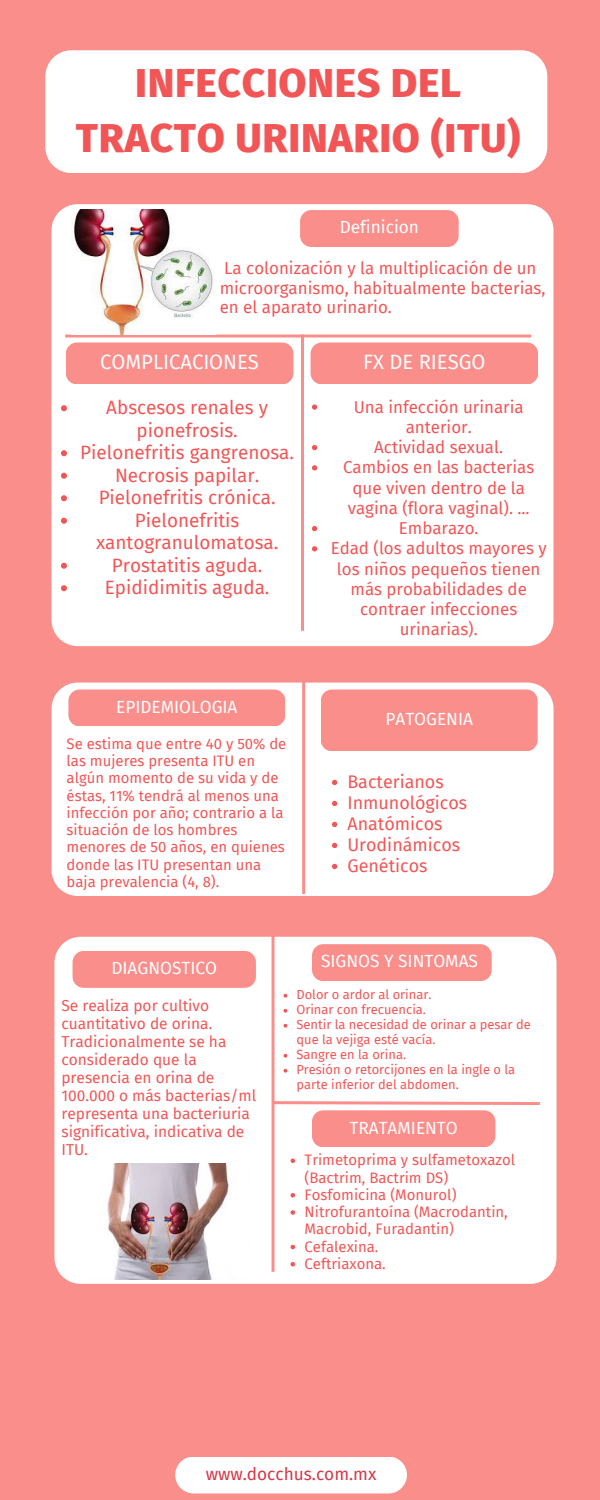
<style>
.page{position:relative;width:600px;height:1500px;background:#fa8e8b}
.page>*{position:absolute;margin:0;border:0;box-sizing:border-box;transform-origin:0 0}
.t1{font:800 40.7px/54.8px "Fira Sans";letter-spacing:.015em;color:#f25555;text-align:center}
.t2{font:20.2px "Fira Sans";color:#fff}
.t3{font:18.9px/22.5px "Fira Sans";color:#f25555;text-align:center}
.t4{font:17.9px "Fira Sans";color:#f25555}
.t5{font:17.2px "Fira Sans";color:#fff}
.t6{font:17.2px "Fira Sans";color:#d43747}
.t7{font:16.9px/20.2px "Fira Sans";color:#f25555;text-align:center}
.t8{font:15.5px/18px "Fira Sans";color:#f25555}
.t9{font:14.9px/17.2px "Fira Sans";color:#f25555}
.t10{font:12.9px/15px "Fira Sans";color:#f25555}
</style>
<div class="page">
<div style="left:45px;top:50px;width:502px;height:123px;background:#fff"></div>
<div style="left:51px;top:204px;width:503px;height:442px;background:#fff"></div>
<div style="left:300px;top:210px;width:159px;height:37px;background:#fa8e8b;border-radius:11px"></div>
<hr style="left:65px;top:335px;width:466px;height:3px;background:#fa8e8b">
<div style="left:66px;top:343px;width:227px;height:41px;background:#fa8e8b;border-radius:11px"></div>
<div style="left:52px;top:683px;width:502px;height:213px;background:#fff"></div>
<div style="left:54px;top:937px;width:502px;height:347px;background:#fff"></div>
<div style="left:175px;top:1457px;width:232px;height:36px;background:#fff"></div>
<div style="left:321px;top:690px;width:217px;height:61px;background:#fa8e8b;border-radius:11px"></div>
<svg style="left:312px;top:944px;width:180px;height:37px"></svg>
<svg style="left:270px;top:1100px;width:273px;height:47px"></svg>
<hr style="left:301px;top:335px;width:3px;height:296px;background:#fa8e8b">
<svg style="left:284px;top:994px;width:3px;height:4px"></svg>
<svg style="left:284px;top:1009px;width:3px;height:4px"></svg>
<svg style="left:284px;top:1024px;width:3px;height:4px"></svg>
<svg style="left:284px;top:1054px;width:3px;height:4px"></svg>
<svg style="left:284px;top:1069px;width:3px;height:4px"></svg>
<svg style="left:312px;top:404px;width:5px;height:6px"></svg>
<svg style="left:312px;top:445px;width:5px;height:5px"></svg>
<svg style="left:312px;top:465px;width:5px;height:5px"></svg>
<svg style="left:312px;top:526px;width:5px;height:5px"></svg>
<svg style="left:312px;top:546px;width:5px;height:5px"></svg>
<div style="left:311px;top:343px;width:227px;height:41px;background:#fa8e8b;border-radius:11px"></div>
<hr style="left:302px;top:668px;width:3px;height:226px;background:#fa8e8b">
<div style="left:68px;top:690px;width:217px;height:36px;background:#fa8e8b;border-radius:11px"></div>
<hr style="left:272px;top:934px;width:3px;height:338px;background:#fa8e8b">
<svg style="left:73px;top:951px;width:183px;height:37px"></svg>
<img style="left:71px;top:209px;width:145px;height:126px">
<img style="left:73px;top:1164px;width:177px;height:115px">
<svg style="left:61px;top:405px;width:6px;height:6px"></svg>
<svg style="left:61px;top:450px;width:6px;height:6px"></svg>
<svg style="left:61px;top:473px;width:6px;height:6px"></svg>
<svg style="left:61px;top:495px;width:6px;height:6px"></svg>
<svg style="left:61px;top:518px;width:6px;height:6px"></svg>
<svg style="left:61px;top:563px;width:6px;height:6px"></svg>
<svg style="left:61px;top:585px;width:6px;height:6px"></svg>
<svg style="left:332px;top:780px;width:5px;height:5px"></svg>
<svg style="left:332px;top:801px;width:5px;height:5px"></svg>
<svg style="left:332px;top:822px;width:5px;height:5px"></svg>
<svg style="left:332px;top:843px;width:5px;height:5px"></svg>
<svg style="left:332px;top:864px;width:5px;height:5px"></svg>
<svg style="left:291px;top:1159px;width:4px;height:4px"></svg>
<svg style="left:291px;top:1193px;width:4px;height:5px"></svg>
<svg style="left:291px;top:1210px;width:4px;height:5px"></svg>
<svg style="left:291px;top:1245px;width:4px;height:4px"></svg>
<svg style="left:291px;top:1262px;width:4px;height:5px"></svg>
<p class="t1" style="left:76px;top:56px;width:446px">INFECCIONES DEL<br>TRACTO URINARIO (ITU)</p>
<p class="t5" style="left:340px;top:217px;width:81px">Definicion</p>
<p class="t7" style="left:220px;top:258px;width:327px;line-height:19.8px;text-align:left">La colonización y la multiplicación de un microorganismo, habitualmente bacterias, en el aparato urinario.</p>
<p class="t2" style="left:100px;top:350px;width:160px">COMPLICACIONES</p>
<p class="t3" style="left:106px;top:397px;width:163px">Abscesos renales y pionefrosis.</p>
<p class="t3" style="left:80px;top:442px;width:215px">Pielonefritis gangrenosa.</p>
<p class="t3" style="left:115px;top:464px;width:146px">Necrosis papilar.</p>
<p class="t3" style="left:99px;top:487px;width:179px">Pielonefritis crónica.</p>
<p class="t3" style="left:96px;top:509px;width:184px">Pielonefritis xantogranulomatosa.</p>
<p class="t3" style="left:112px;top:554px;width:152px">Prostatitis aguda.</p>
<p class="t3" style="left:105px;top:577px;width:166px">Epididimitis aguda.</p>
<p class="t5" style="left:116px;top:697px;width:123px">EPIDEMIOLOGIA</p>
<p class="t9" style="left:67px;top:735px;width:221px">Se estima que entre 40 y 50% de las mujeres presenta ITU en algún momento de su vida y de éstas, 11% tendrá al menos una infección por año; contrario a la situación de los hombres menores de 50 años, en quienes donde las ITU presentan una baja prevalencia (4, 8).</p>
<p class="t5" style="left:111px;top:958px;width:107px">DIAGNOSTICO</p>
<p class="t2" style="left:363px;top:350px;width:124px">FX DE RIESGO</p>
<p class="t7" style="left:354px;top:397px;width:172px">Una infección urinaria anterior.</p>
<p class="t7" style="left:374px;top:437px;width:130px">Actividad sexual.</p>
<p class="t7" style="left:343px;top:458px;width:193px;text-align:left">Cambios en las bacterias que viven dentro de la vagina (flora vaginal). ...</p>
<p class="t7" style="left:399px;top:518px;width:81px">Embarazo.</p>
<p class="t7" style="left:331px;top:539px;width:218px">Edad (los adultos mayores y los niños pequeños tienen más probabilidades de contraer infecciones urinarias).</p>
<p class="t5" style="left:385px;top:709px;width:89px">PATOGENIA</p>
<p class="t4" style="left:347px;top:771px;width:98px">Bacterianos</p>
<p class="t4" style="left:347px;top:792px;width:121px">Inmunológicos</p>
<p class="t4" style="left:347px;top:813px;width:97px">Anatómicos</p>
<p class="t4" style="left:347px;top:834px;width:114px">Urodinámicos</p>
<p class="t4" style="left:347px;top:855px;width:82px">Genéticos</p>
<p class="t5" style="left:321px;top:951px;width:158px">SIGNOS Y SINTOMAS</p>
<p class="t8" style="left:61px;top:997px;width:196px">Se realiza por cultivo cuantitativo de orina.<br>Tradicionalmente se ha considerado que la presencia en orina de<br>100.000 o más bacterias/ml representa una bacteriuria significativa, indicativa de<br>ITU.</p>
<p class="t10" style="left:296px;top:987px;width:137px">Dolor o ardor al orinar.</p>
<p class="t10" style="left:296px;top:1002px;width:131px">Orinar con frecuencia.</p>
<p class="t10" style="left:296px;top:1017px;width:236px">Sentir la necesidad de orinar a pesar de que la vejiga esté vacía.</p>
<p class="t10" style="left:296px;top:1047px;width:111px">Sangre en la orina.</p>
<p class="t10" style="left:296px;top:1062px;width:220px">Presión o retorcijones en la ingle o la parte inferior del abdomen.</p>
<p class="t5" style="left:350px;top:1117px;width:110px">TRATAMIENTO</p>
<p class="t9" style="left:305px;top:1152px;width:212px">Trimetoprima y sulfametoxazol (Bactrim, Bactrim DS)</p>
<p class="t9" style="left:305px;top:1186px;width:153px">Fosfomicina (Monurol)</p>
<p class="t9" style="left:305px;top:1203px;width:205px">Nitrofurantoína (Macrodantin,<br>Macrobid, Furadantin)</p>
<p class="t9" style="left:305px;top:1238px;width:75px">Cefalexina.</p>
<p class="t9" style="left:305px;top:1255px;width:83px">Ceftriaxona.</p>
<p class="t6" style="left:206px;top:1464px;width:172px">www.docchus.com.mx</p>
</div>
